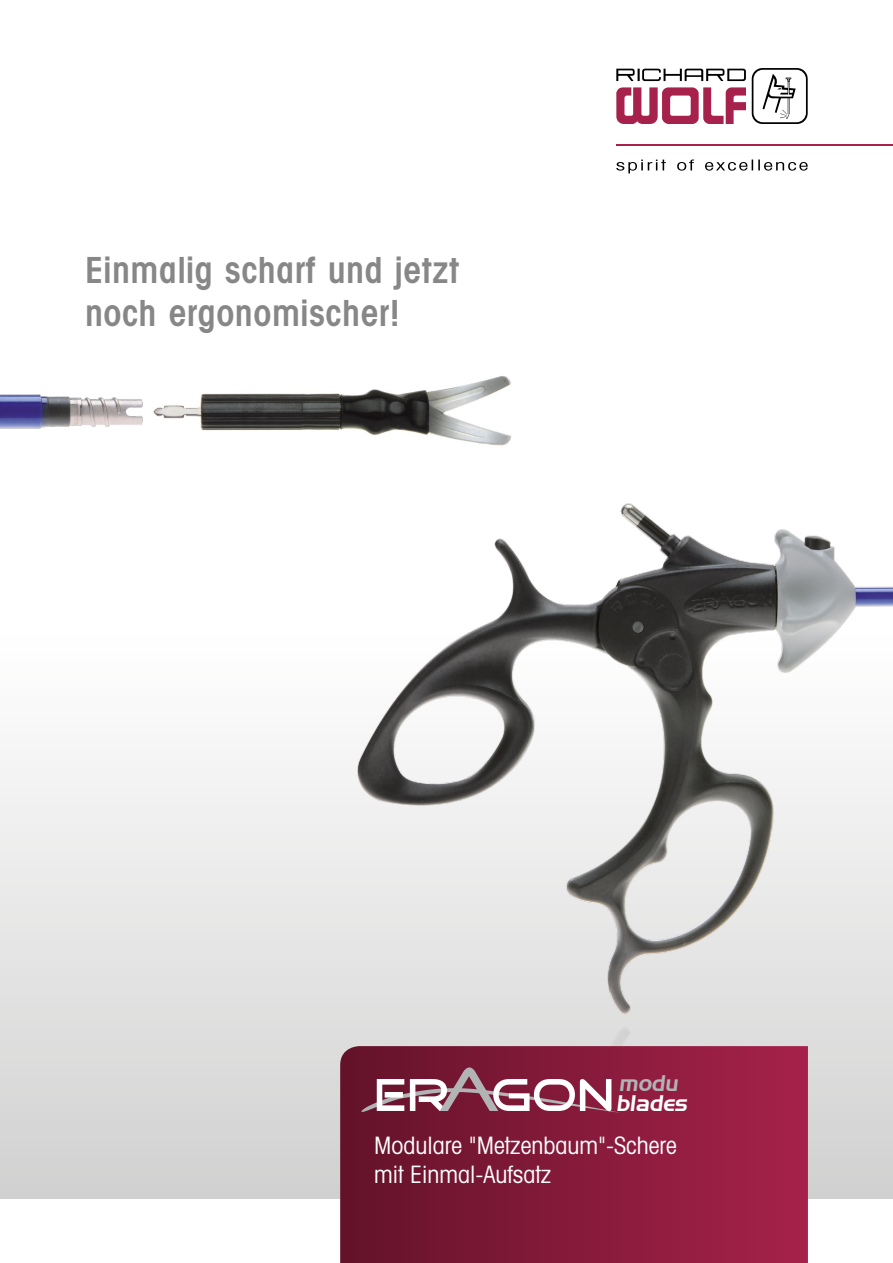
<style>
.page{position:relative;width:893px;height:1263px;background:#fff}
.page>*{position:absolute;margin:0;border:0;box-sizing:border-box;transform-origin:0 0}
.t1{font:600 condensed 36px/43.2px "Avant Garde";letter-spacing:.015em;color:#878787}
.t2{font:condensed 24px/28.8px "Avant Garde";color:#fff}
.t3{font:21.9px "Handel Gothic BT";color:#fff}
.t4{font:21.9px "Handel Gothic BT";color:#b1b3b4}
</style>
<div class="page">
<div style="left:0;top:632px;width:893px;height:566px;background:linear-gradient(to bottom,#fff,#d1d1d0)"></div>
<img style="left:330px;top:503px;width:563px;height:565px">
<svg style="left:616px;top:160px;width:192px;height:13px"></svg>
<svg style="left:616px;top:69px;width:130px;height:12px"></svg>
<svg style="left:616px;top:87px;width:130px;height:37px"></svg>
<svg style="left:752px;top:68px;width:56px;height:56px"></svg>
<hr style="left:616px;top:144px;width:277px;height:2px;background:#a6214b">
<img style="left:153px;top:376px;width:358px;height:70px">
<img style="left:0;top:394px;width:143px;height:35px">
<svg style="left:340px;top:1046px;width:468px;height:217px;background:#861a3b"></svg>
<svg style="left:361px;top:1067px;width:260px;height:46px"></svg>
<h1 class="t1" style="left:85px;top:248px;width:375px">Einmalig scharf und jetzt noch ergonomischer!</h1>
<p class="t4" style="left:619px;top:1069px;width:64px">modu</p>
<p class="t3" style="left:616px;top:1090px;width:76px">blades</p>
<p class="t2" style="left:374px;top:1130px;width:304px">Modulare "Metzenbaum"-Schere mit Einmal-Aufsatz</p>
</div>
